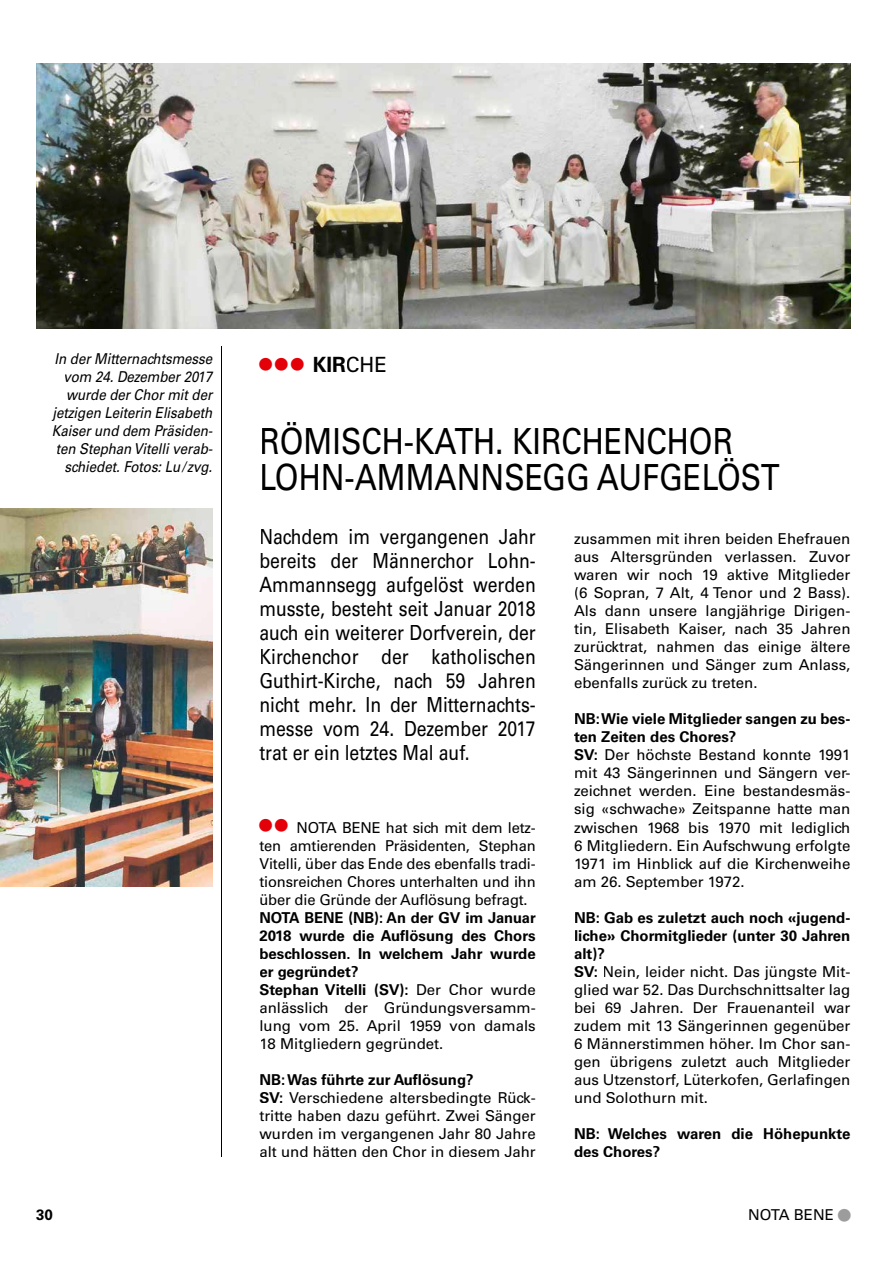
<style>
.page{position:relative;width:893px;height:1263px;background:#fff}
.page>*{position:absolute;margin:0;border:0;box-sizing:border-box;transform-origin:0 0}
.t1{font:36px/36px "Univers LT Std";color:#000;scale:.85 1}
.t2{font:35.25px "Univers LT Std";color:#e30009}
.t3{font:35.25px "Univers LT Std";color:#9c9c9c}
.t4{font:21px/24px "Univers LT Std";color:#000;text-align:justify;scale:.84 1}
.t5{font:15px/18px "Univers LT Std";color:#000}
.t6{font:700 15px/18px "Univers LT Std";color:#000}
.t7{font:italic 15px/18px "Univers LT Std";letter-spacing:-.005em;color:#000;text-align:right;scale:.89 1}
.s1{font-weight:700;font-size:21px;color:#000}
.s2{font-size:21px;color:#000}
.s3{font-weight:700}
.s4{font-size:35.25px;color:#e30009}
.s5{font-weight:400}
</style>
<div class="page">
<hr style="left:221px;top:346px;width:1px;height:811px;background:#000">
<img style="left:36px;top:64px;width:814px;height:264px">
<img style="left:0;top:508px;width:212px;height:378px">
<p class="t7" style="left:52px;top:350px;width:182px">In der Mitternachtsmesse vom 24. Dezember 2017 wurde der Chor mit der jetzigen Leiterin Elisabeth<br>Kaiser und dem Präsiden&shy;ten Stephan Vitelli verab&shy;schiedet. Fotos: Lu / zvg.</p>
<h2 class="t2" style="left:259px;top:344px;width:129px">••• <span class="s1">KIR</span><span class="s2">CHE</span></h2>
<h1 class="t1" style="left:259px;top:424px;width:613px">RÖMISCH-KATH. KIRCHENCHOR<br>LOHN-AMMANNSEGG AUFGELÖST</h1>
<p class="t4" style="left:259px;top:525px;width:331px">Nachdem im vergangenen Jahr bereits der Männerchor Lohn-Ammannsegg aufgelöst werden musste, besteht seit Januar 2018 auch ein weiterer Dorfverein, der Kirchenchor der katholischen Guthirt-Kirche, nach 59 Jahren nicht mehr. In der Mitternachts&shy;messe vom 24. Dezember 2017 trat er ein letztes Mal auf.</p>
<p class="t5" style="left:574px;top:530px;width:278px;text-align:justify">zusammen mit ihren beiden Ehefrauen aus Altersgründen verlassen. Zuvor waren wir noch 19 aktive Mitglieder (6 Sopran, 7 Alt, 4 Tenor und 2 Bass).<br>Als dann unsere langjährige Dirigen&shy;tin, Elisabeth Kaiser, nach 35 Jahren zurücktrat, nahmen das einige ältere Sängerinnen und Sänger zum Anlass, ebenfalls zurück zu treten.</p>
<p class="t5" style="left:574px;top:710px;width:278px"><span class="s3">NB: Wie viele Mitglieder sangen zu bes&shy;ten Zeiten des Chores?<br>SV:</span> Der höchste Bestand konnte 1991 mit 43 Sängerinnen und Sängern ver&shy;zeichnet werden. Eine bestandesmäs&shy;sig «schwache» Zeitspanne hatte man zwischen 1968 bis 1970 mit lediglich 6 Mitgliedern. Ein Aufschwung erfolgte 1971 im Hinblick auf die Kirchenweihe am 26. September 1972.</p>
<p class="t5" style="left:574px;top:908px;width:278px"><span class="s3">NB: Gab es zuletzt auch noch «jugend&shy;liche» Chormitglieder (unter 30 Jahren alt)?<br>SV:</span> Nein, leider nicht. Das jüngste Mit&shy;glied war 52. Das Durchschnittsalter lag bei 69 Jahren. Der Frauenanteil war zudem mit 13 Sängerinnen gegenüber 6 Männerstimmen höher. Im Chor san&shy;gen übrigens zuletzt auch Mitglieder aus Utzenstorf, Lüterkofen, Gerlafingen und Solothurn mit.</p>
<p class="t6" style="left:574px;top:1124px;width:278px">NB: Welches waren die Höhepunkte des Chores?</p>
<p class="t5" style="left:259px;top:818px;width:278px;text-align:justify"><span class="s4">••</span> NOTA BENE hat sich mit dem letz&shy;ten amtierenden Präsidenten, Stephan Vitelli, über das Ende des ebenfalls tradi&shy;tionsreichen Chores unterhalten und ihn über die Gründe der Auflösung befragt.</p>
<p class="t6" style="left:259px;top:908px;width:278px">NOTA BENE (NB): An der GV im Januar<br>2018 wurde die Auflösung des Chors beschlossen. In welchem Jahr wurde er gegründet?<br>Stephan Vitelli (SV): <span class="s5">Der Chor wurde anlässlich der Gründungsversamm&shy;lung vom 25. April 1959 von damals<br>18 Mitgliedern gegründet.</span></p>
<p class="t5" style="left:259px;top:1070px;width:278px"><span class="s3">NB: Was führte zur Auflösung?<br>SV:</span> Verschiedene altersbedingte Rück&shy;tritte haben dazu geführt. Zwei Sänger wurden im vergangenen Jahr 80 Jahre alt und hätten den Chor in diesem Jahr</p>
<p class="t6" style="left:36px;top:1206px;width:18px">30</p>
<p class="t5" style="left:748px;top:1206px;width:87px">NOTA BENE</p>
<h2 class="t3" style="left:838px;top:1194px;width:14px">•</h2>
</div>
